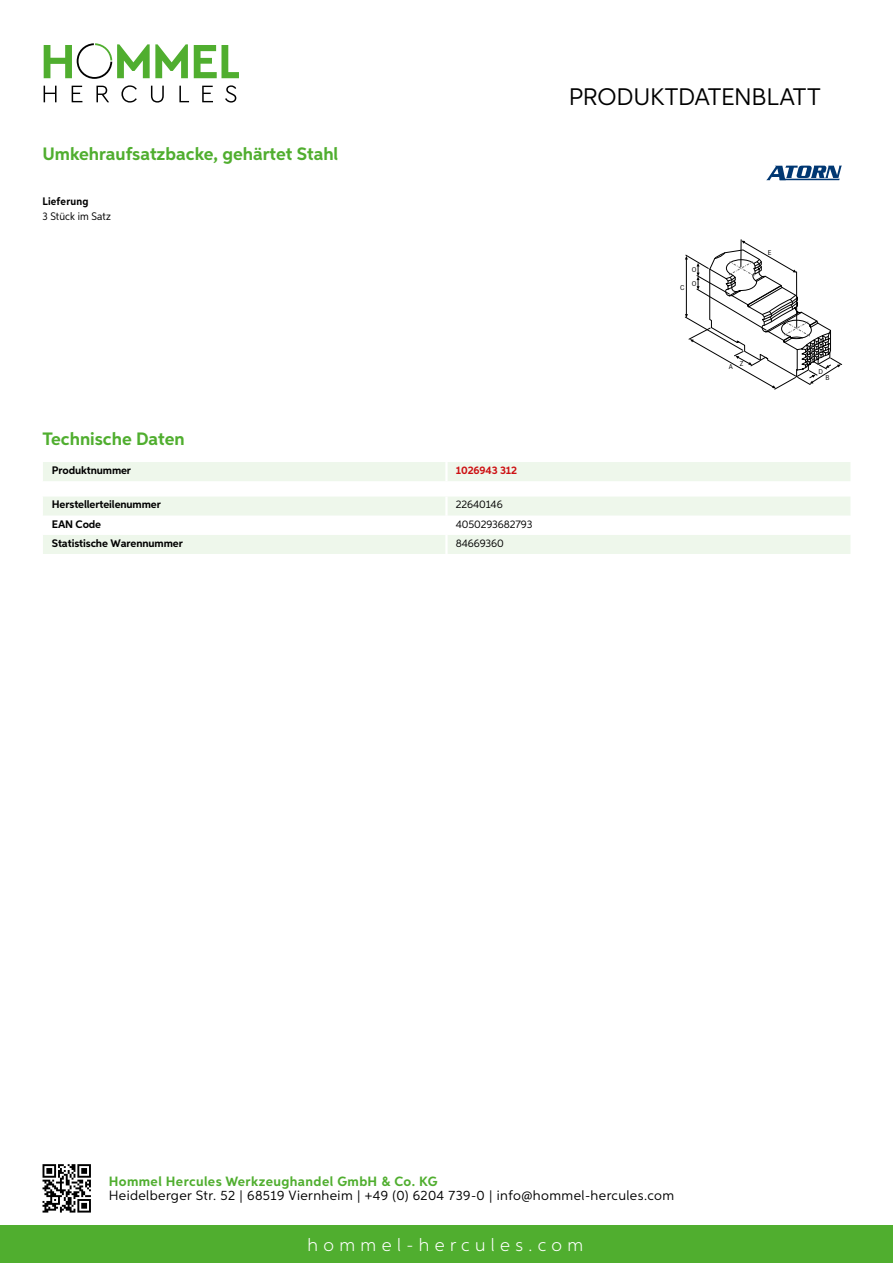
<style>
.page{position:relative;width:893px;height:1263px;background:#fff}
.page>*{position:absolute;margin:0;border:0;box-sizing:border-box;transform-origin:0 0}
.t1{font:24px "Aspira";letter-spacing:-.01em;color:#000}
.t2{font:700 18px "Aspira";color:#50ae2f}
.t3{font:300 18px "Aspira";letter-spacing:.3em;color:#fff}
.t4{font:13.5px "Aspira";letter-spacing:.03em;color:#000}
.t5{font:700 13.5px "Aspira";letter-spacing:.03em;color:#50ae2f}
.t6{font:700 10.95px "Aspira";letter-spacing:-.01em;color:#000}
.t7{font:10.95px "Aspira";letter-spacing:-.01em;color:#000}
.t8{font:10.95px "Aspira Nar";letter-spacing:.015em;color:#000}
.t9{font:700 10.95px "Aspira";letter-spacing:-.01em;color:#cd1013}
.t10{font:700 10.95px "Aspira Nar";letter-spacing:.02em;color:#000}
.t11{font:7.35px/13.5px "Corporate S";color:#000}
</style>
<div class="page">
<div style="left:0;top:1226px;width:893px;height:37px;background:#50ae2f"></div>
<svg style="left:43px;top:1164px;width:48px;height:48px"></svg>
<svg style="left:194px;top:45px;width:45px;height:33px"></svg>
<svg style="left:44px;top:43px;width:144px;height:36px"></svg>
<svg style="left:44px;top:86px;width:13px;height:16px"></svg>
<svg style="left:72px;top:86px;width:10px;height:16px"></svg>
<svg style="left:96px;top:86px;width:13px;height:16px"></svg>
<svg style="left:121px;top:85px;width:16px;height:18px"></svg>
<svg style="left:151px;top:86px;width:13px;height:17px"></svg>
<svg style="left:179px;top:86px;width:10px;height:16px"></svg>
<svg style="left:202px;top:86px;width:11px;height:16px"></svg>
<svg style="left:225px;top:85px;width:11px;height:18px"></svg>
<div style="left:43px;top:462px;width:807px;height:19px;background:#eef7eb"></div>
<hr style="left:445px;top:462px;width:3px;height:19px;background:#fff">
<svg style="left:43px;top:497px;width:807px;height:57px"></svg>
<hr style="left:445px;top:535px;width:3px;height:19px;background:#fff">
<svg style="left:685px;top:240px;width:157px;height:149px"></svg>
<svg style="left:766px;top:166px;width:76px;height:14px"></svg>
<h2 class="t2" style="left:43px;top:142px;width:297px">Umkehraufsatzbacke, gehärtet Stahl</h2>
<p class="t10" style="left:43px;top:195px;width:47px">Lieferung</p>
<p class="t8" style="left:43px;top:210px;width:70px">3 Stück im Satz</p>
<h2 class="t2" style="left:43px;top:428px;width:144px">Technische Daten</h2>
<p class="t6" style="left:52px;top:463px;width:81px">Produktnummer</p>
<p class="t9" style="left:456px;top:463px;width:63px">1026943 312</p>
<p class="t6" style="left:52px;top:498px;width:111px">Herstellerteilenummer</p>
<p class="t7" style="left:456px;top:498px;width:48px">22640146</p>
<p class="t6" style="left:52px;top:517px;width:51px">EAN Code</p>
<p class="t7" style="left:456px;top:517px;width:78px">4050293682793</p>
<p class="t6" style="left:52px;top:536px;width:132px">Statistische Warennummer</p>
<p class="t7" style="left:456px;top:536px;width:49px">84669360</p>
<h1 class="t1" style="left:569px;top:82px;width:253px">Produktdatenblatt</h1>
<p class="t11" style="left:692px;top:263px;width:6px">O<br>O</p>
<p class="t11" style="left:680px;top:281px;width:6px">C</p>
<p class="t11" style="left:768px;top:246px;width:5px">E</p>
<p class="t11" style="left:740px;top:357px;width:5px">Z</p>
<p class="t11" style="left:729px;top:360px;width:6px">A</p>
<p class="t11" style="left:819px;top:364px;width:6px">D</p>
<p class="t11" style="left:825px;top:371px;width:6px">B</p>
<p class="t5" style="left:109px;top:1172px;width:330px">Hommel Hercules Werkzeughandel GmbH &amp; Co. KG</p>
<p class="t4" style="left:109px;top:1187px;width:567px">Heidelberger Str. 52 | 68519 Viernheim | +49 (0) 6204 739-0 | info@hommel-hercules.com</p>
<h2 class="t3" style="left:307px;top:1234px;width:277px">hommel-hercules.com</h2>
</div>
